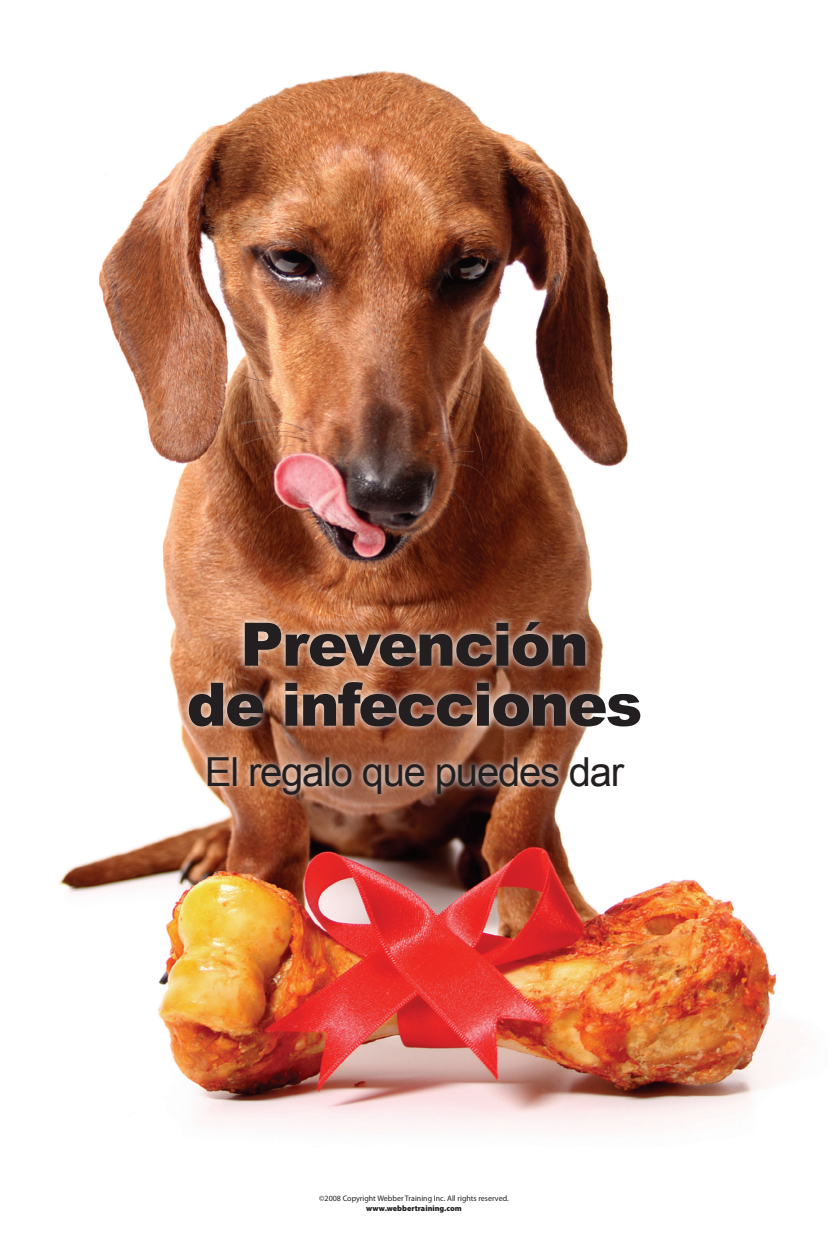
<style>
.page{position:relative;width:828px;height:1260px;background:#fff}
.page>*{position:absolute;margin:0;border:0;box-sizing:border-box;transform-origin:0 0}
.t1{font:900 60px/60px "Arial";letter-spacing:-.03em;color:#231f20;text-align:center}
.t2{font:40px "Arial";letter-spacing:-.03em;color:#231f20}
.t3{font:8px "Myriad Pro";color:#231f20}
.t4{font:900 8px "Myriad Pro";color:#231f20}
</style>
<div class="page">
<img style="left:59px;top:71px;width:729px;height:1060px">
<img style="left:182px;top:615px;width:465px;height:186px">
<h1 class="t1" style="left:187px;top:612px;width:457px">Prevención<br>de infecciones</h1>
<h2 class="t2" style="left:205px;top:746px;width:421px">El regalo que puedes dar</h2>
<p class="t3" style="left:319px;top:1194px;width:191px">©2008 Copyright Webber Training Inc. All rights reserved.</p>
<p class="t4" style="left:366px;top:1204px;width:97px">www.webbertraining.com</p>
</div>
